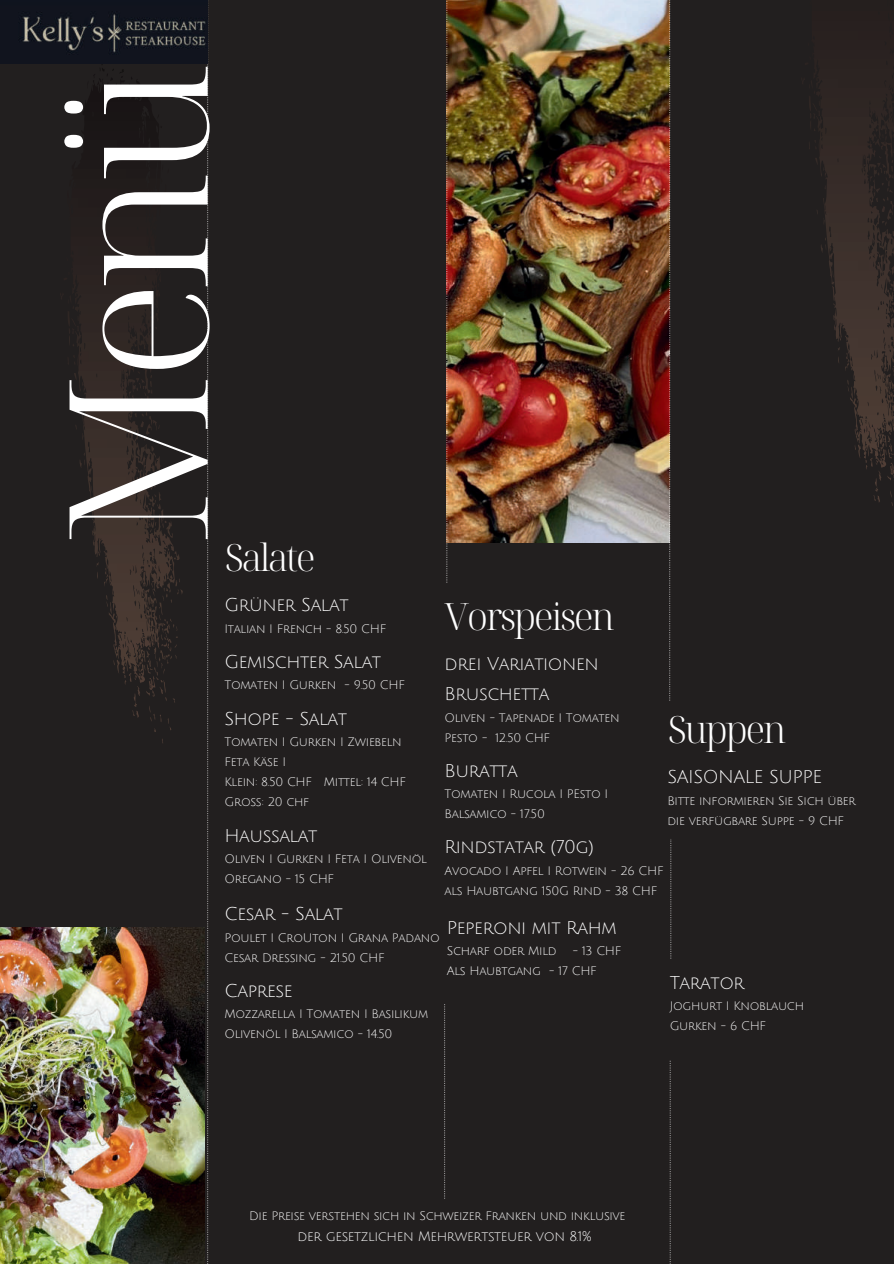
<style>
.page{position:relative;width:894px;height:1264px;background:#fff}
.page>*{position:absolute;margin:0;border:0;box-sizing:border-box;transform-origin:0 0}
.t1{font:300 193.2px "Noto Serif Display";color:#fff}
.t2{font:300 37.5px "Noto Serif Display";letter-spacing:-.06em;color:#fff}
.t3{font:18px/30.3px "Julius Sans One";letter-spacing:-.025em;color:#fff}
.t4{font:13.5px "Julius Sans One";letter-spacing:-.025em;color:#fff}
.t5{font:12px/20px "Julius Sans One";letter-spacing:-.025em;color:#fff}
</style>
<div class="page">
<div style="left:0;top:0;width:893px;height:1263px;background:#221f1f"></div>
<img style="left:447px;top:0;width:222px;height:542px">
<img style="left:0;top:928px;width:204px;height:335px">
<img style="left:60px;top:63px;width:79px;height:655px">
<img style="left:809px;top:79px;width:70px;height:423px">
<svg style="left:207px;top:0;width:1px;height:1262px"></svg>
<svg style="left:446px;top:0;width:1px;height:582px"></svg>
<svg style="left:669px;top:1061px;width:1px;height:201px"></svg>
<svg style="left:669px;top:0;width:1px;height:700px"></svg>
<svg style="left:444px;top:1004px;width:1px;height:194px"></svg>
<img style="left:0;top:0;width:207px;height:63px">
<svg style="left:670px;top:839px;width:1px;height:119px"></svg>
<h1 class="t1" style="left:7px;top:547px;width:486px;rotate:-90deg">Menü</h1>
<h2 class="t2" style="left:224px;top:532px;width:92px">Salate</h2>
<h3 class="t3" style="left:224px;top:590px;width:126px">Grüner Salat</h3>
<p class="t5" style="left:224px;top:619px;width:163px">Italian I French - 8.50 CHF</p>
<h3 class="t3" style="left:224px;top:647px;width:158px">Gemischter Salat</h3>
<p class="t5" style="left:224px;top:675px;width:182px">Tomaten I Gurken - 9.50 CHF</p>
<h3 class="t3" style="left:224px;top:703px;width:124px">Shope - Salat</h3>
<p class="t5" style="left:224px;top:732px;width:183px">Tomaten I Gurken I Zwiebeln<br>Feta Käse I<br>Klein: 8.50 CHF Mittel: 14 CHF<br>Gross: 20 chf</p>
<h3 class="t3" style="left:224px;top:820px;width:94px">Haussalat</h3>
<p class="t5" style="left:224px;top:849px;width:204px">Oliven I Gurken I Feta I Olivenöl<br>Oregano - 15 CHF</p>
<h2 class="t2" style="left:444px;top:590px;width:172px">Vorspeisen</h2>
<h3 class="t3" style="left:444px;top:649px;width:156px">drei Variationen<br>Bruschetta</h3>
<p class="t5" style="left:444px;top:707px;width:176px">Oliven - Tapenade I Tomaten<br>Pesto - 12.50 CHF</p>
<h2 class="t2" style="left:667px;top:704px;width:121px">Suppen</h2>
<h3 class="t3" style="left:667px;top:762px;width:156px">SAISONALE SUPPE</h3>
<p class="t5" style="left:667px;top:790px;width:190px">Bitte informieren Sie Sich über die verfügbare Suppe - 9 CHF</p>
<h3 class="t3" style="left:444px;top:755px;width:75px">Buratta</h3>
<p class="t5" style="left:444px;top:784px;width:165px">Tomaten I Rucola I PEsto I<br>Balsamico - 17.50</p>
<h3 class="t3" style="left:444px;top:832px;width:151px">Rindstatar (70g)</h3>
<p class="t5" style="left:444px;top:861px;width:220px">Avocado I Apfel I Rotwein - 26 CHF als Haubtgang 150G Rind - 38 CHF</p>
<h3 class="t3" style="left:224px;top:899px;width:120px">Cesar - Salat</h3>
<p class="t5" style="left:224px;top:927px;width:217px">Poulet I CroUton I Grana Padano<br>Cesar Dressing - 21.50 CHF</p>
<h3 class="t3" style="left:224px;top:975px;width:70px">Caprese</h3>
<p class="t5" style="left:224px;top:1004px;width:205px">Mozzarella I Tomaten I Basilikum<br>Olivenöl I Balsamico - 14.50</p>
<h3 class="t3" style="left:446px;top:912px;width:171px">Peperoni mit Rahm</h3>
<p class="t5" style="left:446px;top:941px;width:111px">Scharf oder Mild</p>
<p class="t5" style="left:446px;top:941px;width:176px;text-indent:126px">- 13 CHF<br>Als Haubtgang - 17 CHF</p>
<h3 class="t3" style="left:669px;top:968px;width:76px">Tarator</h3>
<p class="t5" style="left:669px;top:996px;width:136px">Joghurt I Knoblauch<br>Gurken - 6 CHF</p>
<p class="t5" style="left:249px;top:1206px;width:378px">Die Preise verstehen sich in Schweizer Franken und inklusive</p>
<p class="t4" style="left:297px;top:1229px;width:296px">der gesetzlichen Mehrwertsteuer von 8.1%</p>
</div>
